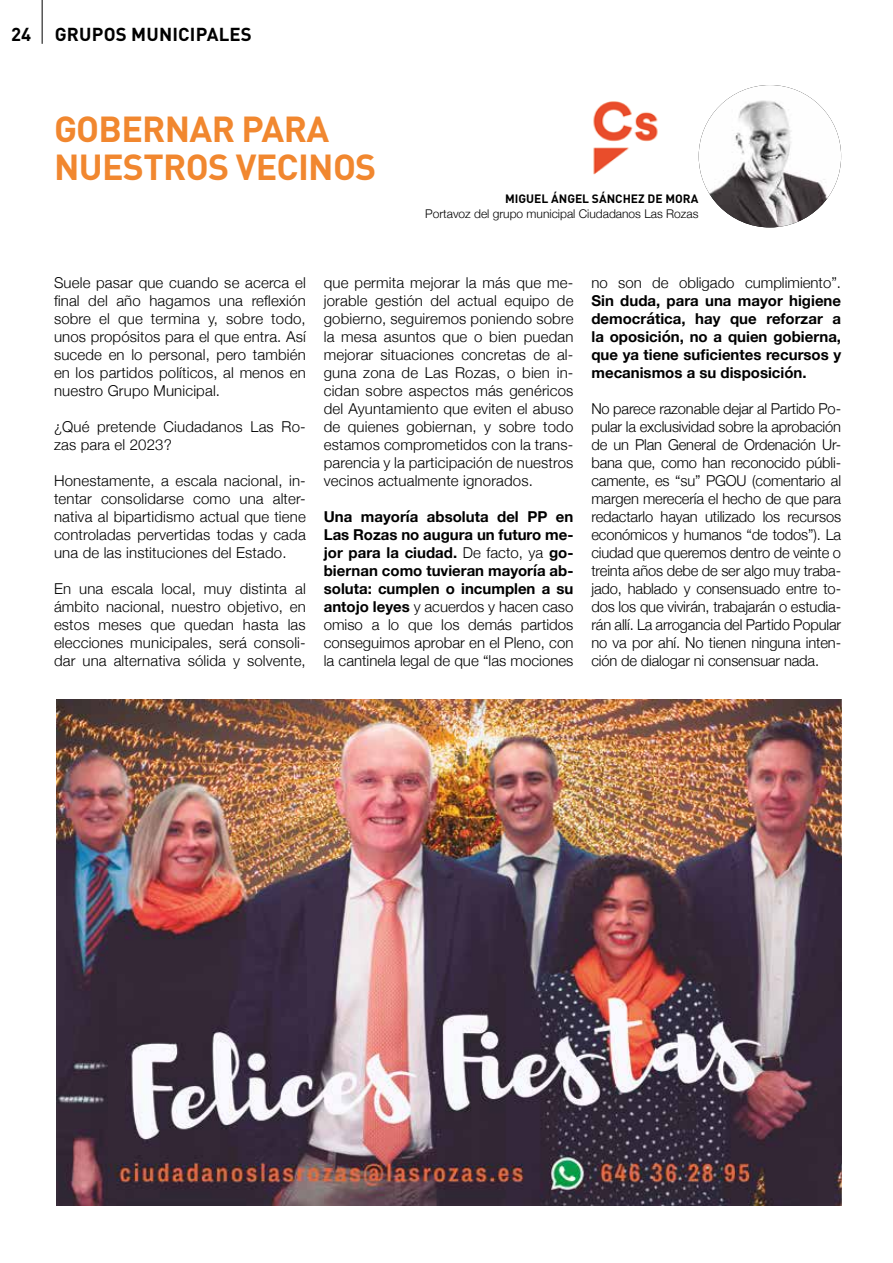
<style>
.page{position:relative;width:893px;height:1263px;background:#fff}
.page>*{position:absolute;margin:0;border:0;box-sizing:border-box;transform-origin:0 0}
.t1{font:700 35.7px/38.2px "DINOT";letter-spacing:-.02em;color:#f1872f}
.t2{font:700 18.6px "DINOT";color:#000}
.t3{font:300 15px/18px "Helvetica Neue";letter-spacing:.01em;color:#000;text-align:justify}
.t4{font:700 15px/18px "Helvetica Neue";color:#000;text-align:justify}
.t5{font:300 12px "Helvetica Neue";color:#000}
.t6{font:700 12px "DINOT";color:#000}
.s1{font-weight:300}
</style>
<div class="page">
<hr style="left:42px;top:0;width:1px;height:44px;background:#000">
<img style="left:699px;top:85px;width:142px;height:142px;border-radius:71px">
<img style="left:593px;top:101px;width:65px;height:74px">
<img style="left:56px;top:699px;width:785px;height:506px">
<p class="t2" style="left:11px;top:22px;width:22px">24</p>
<p class="t2" style="left:55px;top:22px;width:13px">GRUPOS</p>
<p class="t2" style="left:131px;top:22px;width:12px">MUNICIPALES</p>
<h1 class="t1" style="left:54px;top:109px;width:324px">GOBERNAR PARA<br>NUESTROS VECINOS</h1>
<p class="t6" style="left:505px;top:191px;width:195px">MIGUEL ÁNGEL SÁNCHEZ DE MORA</p>
<p class="t5" style="left:425px;top:204px;width:275px">Portavoz del grupo municipal Ciudadanos Las Rozas</p>
<p class="t3" style="left:54px;top:273px;width:253px">Suele pasar que cuando se acerca el final del año hagamos una reflexión sobre el que termina y, sobre todo, unos propósitos para el que entra. Así sucede en lo personal, pero también en los partidos políticos, al menos en nuestro Grupo Municipal.</p>
<p class="t3" style="left:54px;top:417px;width:253px">¿Qué pretende Ciudadanos Las Ro&shy;zas para el 2023?</p>
<p class="t3" style="left:54px;top:471px;width:253px">Honestamente, a escala nacional, in&shy;tentar consolidarse como una alter&shy;nativa al bipartidismo actual que tiene controladas pervertidas todas y cada una de las instituciones del Estado.</p>
<p class="t3" style="left:54px;top:579px;width:253px">En una escala local, muy distinta al ámbito nacional, nuestro objetivo, en estos meses que quedan hasta las elecciones municipales, será consoli&shy;dar una alternativa sólida y solvente,</p>
<p class="t3" style="left:324px;top:273px;width:251px">que permita mejorar la más que me&shy;jorable gestión del actual equipo de gobierno, seguiremos poniendo sobre la mesa asuntos que o bien puedan mejorar situaciones concretas de al&shy;guna zona de Las Rozas, o bien in&shy;cidan sobre aspectos más genéricos del Ayuntamiento que eviten el abuso de quienes gobiernan, y sobre todo estamos comprometidos con la trans&shy;parencia y la participación de nuestros vecinos actualmente ignorados.</p>
<p class="t4" style="left:324px;top:508px;width:251px">Una mayoría absoluta del PP en Las Rozas no augura un futuro me&shy;jor para la ciudad. <span class="s1">De facto, ya</span> go&shy;biernan como tuvieran mayoría ab&shy;soluta: cumplen o incumplen a su antojo leyes <span class="s1">y acuerdos y hacen caso omiso a lo que los demás partidos conseguimos aprobar en el Pleno, con la cantinela legal de que “las mociones</span></p>
<p class="t3" style="left:591px;top:273px;width:251px">no son de obligado cumplimiento”.</p>
<p class="t4" style="left:591px;top:292px;width:251px">Sin duda, para una mayor higiene democrática, hay que reforzar a la oposición, no a quien gobierna, que ya tiene suficientes recursos y mecanismos a su disposición.</p>
<p class="t3" style="left:591px;top:399px;width:251px">No parece razonable dejar al Partido Po&shy;pular la exclusividad sobre la aprobación de un Plan General de Ordenación Ur&shy;bana que, como han reconocido públi&shy;camente, es “su” PGOU (comentario al margen merecería el hecho de que para redactarlo hayan utilizado los recursos económicos y humanos “de todos”). La ciudad que queremos dentro de veinte o treinta años debe de ser algo muy traba&shy;jado, hablado y consensuado entre to&shy;dos los que vivirán, trabajarán o estudia&shy;rán allí. La arrogancia del Partido Popular no va por ahí. No tienen ninguna inten&shy;ción de dialogar ni consensuar nada.</p>
</div>
